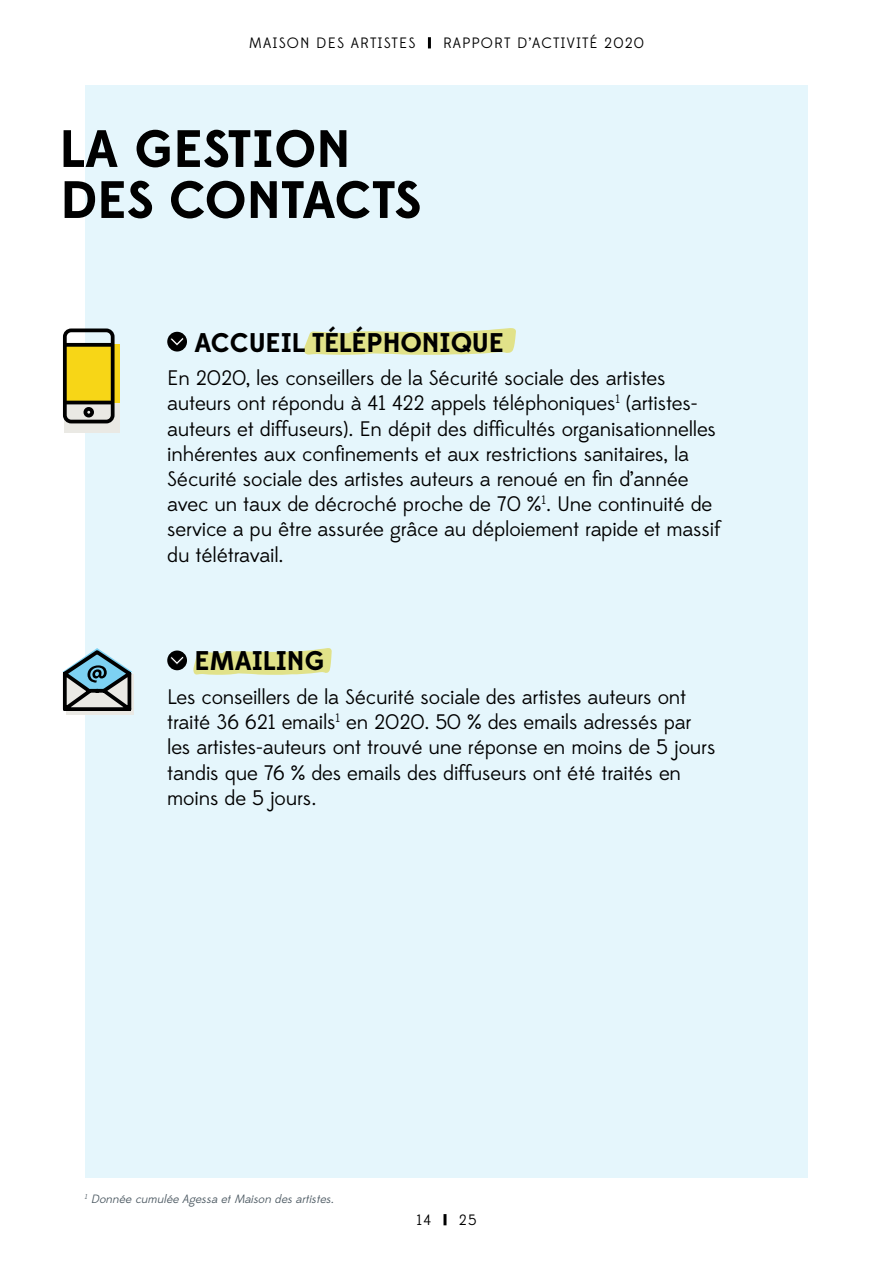
<style>
.page{position:relative;width:893px;height:1263px;background:#fff}
.page>*{position:absolute;margin:0;border:0;box-sizing:border-box;transform-origin:0 0}
.t1{font:700 52.5px/51px "Edmondsans";color:#000}
.t2{font:700 27px "Edmondsans";letter-spacing:-.01em;color:#000}
.t3{font:21px/25.2px "Edmondsans";letter-spacing:-.01em;color:#000}
.t4{font:15px "Edmondsans";letter-spacing:.075em;color:#000}
.t5{font:italic 12px "Edmondsans";color:#4c5962}
</style>
<div class="page">
<div style="left:85px;top:85px;width:723px;height:1093px;background:#e5f6fc"></div>
<div style="left:167px;top:332px;width:20px;height:19px;background:#000;border-radius:50%"></div>
<svg style="left:170px;top:337px;width:14px;height:9px"></svg>
<div style="left:167px;top:650px;width:20px;height:20px;background:#000;border-radius:50%"></div>
<svg style="left:170px;top:656px;width:14px;height:9px"></svg>
<svg style="left:304px;top:328px;width:212px;height:27px;background:#e1e59c"></svg>
<svg style="left:193px;top:648px;width:139px;height:27px;background:#e1e59d"></svg>
<div style="left:66px;top:674px;width:68px;height:41px;background:#eae9e4"></div>
<svg style="left:62px;top:648px;width:70px;height:63px"></svg>
<div style="left:65px;top:344px;width:55px;height:88px;background:#eae9e4"></div>
<div style="left:65px;top:344px;width:55px;height:59px;background:#f7d617"></div>
<div style="left:63px;top:328px;width:52px;height:95px;border:4px solid #000;border-radius:6px"></div>
<svg style="left:65px;top:343px;width:48px;height:4px"></svg>
<hr style="left:65px;top:401px;width:48px;height:3px;background:#000">
<div style="left:84px;top:407px;width:10px;height:10px;border:4px solid #000;border-radius:50%"></div>
<svg style="left:428px;top:37px;width:3px;height:11px"></svg>
<svg style="left:443px;top:1214px;width:3px;height:11px"></svg>
<p class="t4" style="left:249px;top:35px;width:168px">MAISON DES ARTISTES</p>
<p class="t4" style="left:443px;top:35px;width:202px">RAPPORT D’ACTIVITÉ 2020</p>
<p class="t1" style="left:60px;top:125px;width:362px">LA GESTION<br>DES CONTACTS</p>
<p class="t2" style="left:195px;top:326px;width:311px">ACCUEIL TÉLÉPHONIQUE</p>
<p class="t3" style="left:167px;top:366px;width:555px">En 2020, les conseillers de la Sécurité sociale des artistes auteurs ont répondu à 41 422 appels téléphoniques<sup>1</sup> (artistes&shy;auteurs et diffuseurs). En dépit des difficultés organisationnelles inhérentes aux confinements et aux restrictions sanitaires, la Sécurité sociale des artistes auteurs a renoué en fin d’année avec un taux de décroché proche de 70 %<sup>1</sup>. Une continuité de service a pu être assurée grâce au déploiement rapide et massif du télétravail.</p>
<p class="t2" style="left:195px;top:644px;width:132px">EMAILING</p>
<p class="t3" style="left:167px;top:685px;width:550px">Les conseillers de la Sécurité sociale des artistes auteurs ont traité 36 621 emails<sup>1</sup> en 2020. 50 % des emails adressés par les artistes-auteurs ont trouvé une réponse en moins de 5 jours tandis que 76 % des emails des diffuseurs ont été traités en moins de 5 jours.</p>
<p class="t5" style="left:85px;top:1192px;width:254px"><sup>1</sup> Donnée cumulée Agessa etMaison desartistes.</p>
<p class="t4" style="left:417px;top:1211px;width:16px">14</p>
<p class="t4" style="left:459px;top:1211px;width:19px">25</p>
</div>
